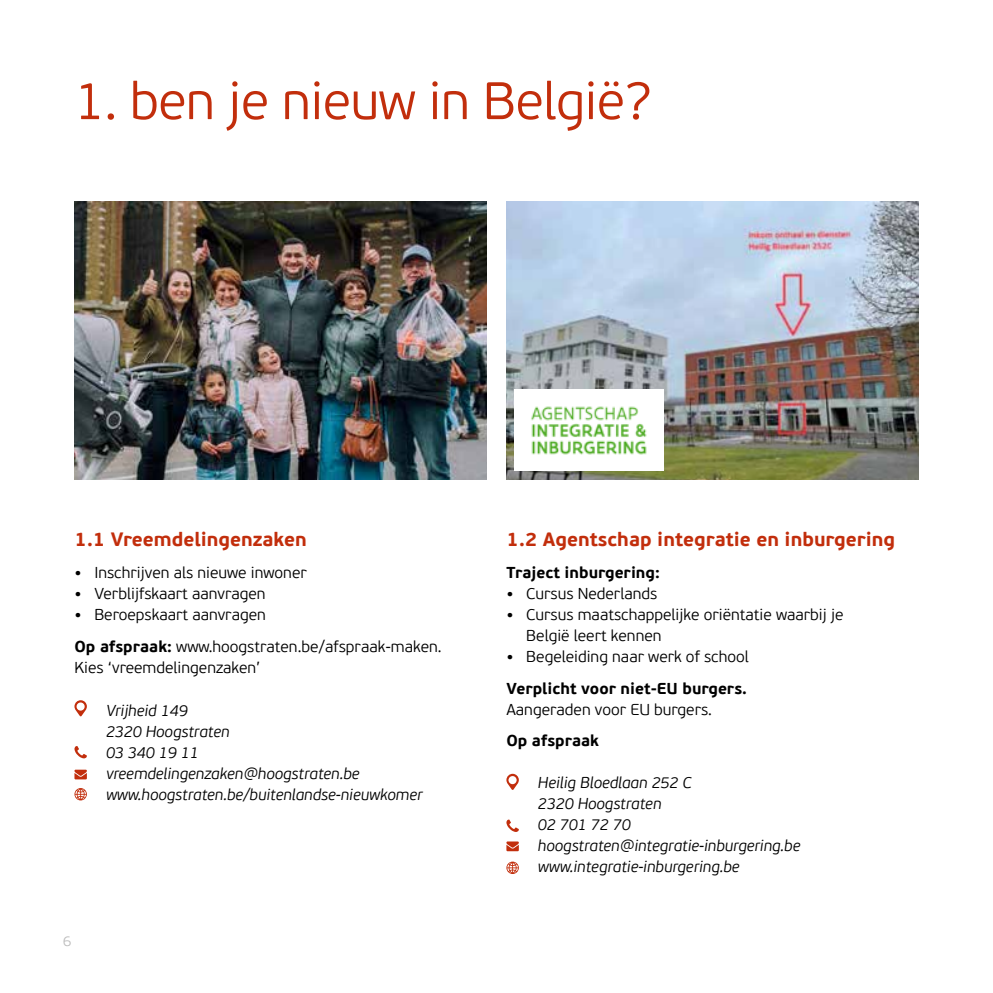
<style>
.page{position:relative;width:993px;height:993px;background:#fff}
.page>*{position:absolute;margin:0;border:0;box-sizing:border-box;transform-origin:0 0}
.t1{font:300 52.5px "PF Beau Sans Pro";letter-spacing:-.01em;color:#c22e0c}
.t2{font:700 19.25px "PF Beau Sans Pro";color:#c22e0c}
.t3{font:300 15.75px/31.5px "PF Beau Sans Pro";color:#000}
.t4{font:italic 300 15.75px/21px "PF Beau Sans Pro";color:#000}
.t5{font:700 15.75px/31.5px "PF Beau Sans Pro";color:#000}
.t6{font:300 14px "PF Beau Sans Pro";color:#bcbcbc}
.s1{font-weight:700}
.s2{font-weight:300}
</style>
<div class="page">
<svg style="left:74px;top:700px;width:13px;height:16px"></svg>
<svg style="left:74px;top:746px;width:13px;height:12px"></svg>
<svg style="left:74px;top:769px;width:13px;height:10px"></svg>
<svg style="left:74px;top:788px;width:13px;height:12px"></svg>
<svg style="left:506px;top:773px;width:12px;height:16px"></svg>
<svg style="left:506px;top:819px;width:12px;height:12px"></svg>
<svg style="left:506px;top:841px;width:12px;height:10px"></svg>
<svg style="left:506px;top:861px;width:12px;height:12px"></svg>
<img style="left:506px;top:201px;width:412px;height:278px">
<img style="left:74px;top:201px;width:412px;height:278px">
<img style="left:515px;top:389px;width:148px;height:81px">
<h1 class="t1" style="left:74px;top:71px;width:578px">1. ben je nieuw in België?</h1>
<p class="t2" style="left:74px;top:527px;width:234px">1.1 Vreemdelingenzaken</p>
<p class="t3" style="left:74px;top:557px;width:234px"><span class="s1">•</span> Inschrijven als nieuwe inwoner</p>
<p class="t3" style="left:74px;top:578px;width:193px"><span class="s1">•</span> Verblijfskaart aanvragen</p>
<p class="t3" style="left:74px;top:599px;width:368px"><span class="s1">•</span> Beroepskaart aanvragen<br><span class="s1">Op afspraak:</span> www.hoogstraten.be/afspraak-maken.</p>
<p class="t3" style="left:74px;top:651px;width:187px">Kies ‘vreemdelingenzaken’</p>
<p class="t4" style="left:106px;top:700px;width:318px">Vrijheid 149<br>2320 Hoogstraten<br>03 340 19 11 vreemdelingenzaken@hoogstraten.be www.hoogstraten.be/buitenlandse-nieuwkomer</p>
<p class="t6" style="left:63px;top:932px;width:10px">6</p>
<p class="t2" style="left:506px;top:527px;width:390px">1.2 Agentschap integratie en inburgering</p>
<p class="t5" style="left:506px;top:557px;width:155px">Traject inburgering:</p>
<p class="t3" style="left:506px;top:578px;width:152px"><span class="s1">•</span> Cursus Nederlands</p>
<p class="t3" style="left:526px;top:604px;width:319px;line-height:21px;text-indent:-20px"><span class="s1">•</span> Cursus maatschappelijke oriëntatie waarbij je<br>België leert kennen</p>
<p class="t5" style="left:506px;top:641px;width:244px">• <span class="s2">Begeleiding naar werk of school<br></span>Verplicht voor niet-EU burgers.</p>
<p class="t3" style="left:506px;top:693px;width:207px">Aangeraden voor EU burgers.</p>
<p class="t5" style="left:506px;top:725px;width:94px">Op afspraak</p>
<p class="t4" style="left:537px;top:772px;width:264px">Heilig Bloedlaan 252 C<br>2320 Hoogstraten<br>02 701 72 70 hoogstraten@integratie-inburgering.be www.integratie-inburgering.be</p>
</div>
